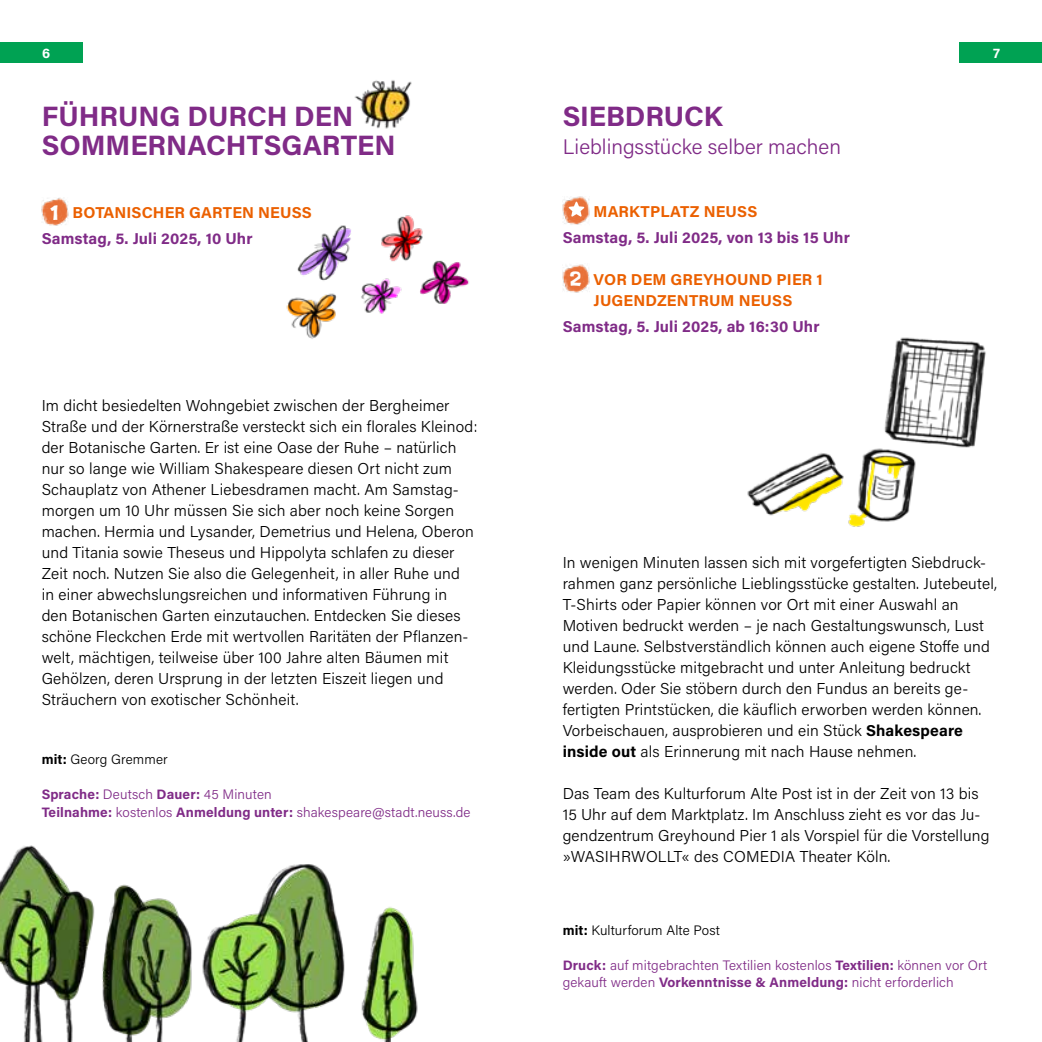
<style>
.page{position:relative;width:1042px;height:1042px;background:#fff}
.page>*{position:absolute;margin:0;border:0;box-sizing:border-box;transform-origin:0 0}
.t1{font:700 28px/29.8px "Acumin Pro";color:#802b87}
.t2{font:300 21px "Acumin Pro";color:#802b87}
.t3{font:300 15.75px/21px "Acumin Pro";letter-spacing:.01em;color:#000}
.t4{font:700 15.75px/25.9px "Acumin Pro";letter-spacing:.005em;color:#802b87}
.t5{font:700 15.75px/21px "Acumin Pro";letter-spacing:.01em;color:#eb6000;text-align:center}
.t6{font:700 14px "Acumin Pro";color:#fff}
.t7{font:300 13.65px/17.5px "Acumin Pro";letter-spacing:.01em;color:#802b87}
.t8{font:300 13.65px "Acumin Pro";letter-spacing:.01em;color:#000}
.s1{font-family:"Poster Cut Neue";font-weight:400;font-size:21px;color:#fff}
.s2{color:#eb6000}
.s3{font-weight:700}
</style>
<div class="page">
<div style="left:958px;top:42px;width:84px;height:21px;background:#00a253"></div>
<div style="left:0;top:42px;width:82px;height:21px;background:#00a253"></div>
<img style="left:747px;top:337px;width:239px;height:190px">
<img style="left:42px;top:197px;width:26px;height:29px">
<img style="left:563px;top:196px;width:26px;height:29px">
<svg style="left:568px;top:202px;width:16px;height:15px"></svg>
<img style="left:563px;top:264px;width:26px;height:29px">
<img style="left:0;top:845px;width:418px;height:197px">
<img style="left:286px;top:215px;width:183px;height:124px">
<img style="left:354px;top:80px;width:58px;height:49px">
<p class="t6" style="left:42px;top:43px;width:10px">6</p>
<p class="t6" style="left:993px;top:43px;width:8px">7</p>
<h1 class="t1" style="left:42px;top:100px;width:355px">FÜHRUNG DURCH DEN<br>SOMMERNACHTSGARTEN</h1>
<p class="t4" style="left:42px;top:199px;width:272px;text-indent:8px"><span class="s1">1</span> <span class="s2">BOTANISCHER GARTEN NEUSS<br></span>Samstag, 5. Juli 2025, 10 Uhr</p>
<p class="t3" style="left:42px;top:394px;width:437px">Im dicht besiedelten Wohngebiet zwischen der Bergheimer Straße und der Körnerstraße versteckt sich ein florales Kleinod: der Botanische Garten. Er ist eine Oase der Ruhe – natürlich nur so lange wie William Shakespeare diesen Ort nicht zum Schauplatz von Athener Liebesdramen macht. Am Samstag&shy;morgen um 10 Uhr müssen Sie sich aber noch keine Sorgen machen. Hermia und Lysander, Demetrius und Helena, Oberon und Titania sowie Theseus und Hippolyta schlafen zu dieser Zeit noch. Nutzen Sie also die Gelegenheit, in aller Ruhe und<br>in einer abwechslungsreichen und informativen Führung in<br>den Botanischen Garten einzutauchen. Entdecken Sie dieses schöne Fleckchen Erde mit wertvollen Raritäten der Pflanzen&shy;welt, mächtigen, teilweise über 100 Jahre alten Bäumen mit Gehölzen, deren Ursprung in der letzten Eiszeit liegen und Sträuchern von exotischer Schönheit.</p>
<p class="t8" style="left:42px;top:750px;width:128px"><span class="s3">mit:</span> Georg Gremmer</p>
<p class="t7" style="left:42px;top:785px;width:430px"><span class="s3">Sprache:</span> Deutsch <span class="s3">Dauer:</span> 45 Minuten<br><span class="s3">Teilnahme:</span> kostenlos <span class="s3">Anmeldung unter:</span> shakespeare@stadt.neuss.de</p>
<h1 class="t1" style="left:563px;top:100px;width:162px">SIEBDRUCK</h1>
<h2 class="t2" style="left:563px;top:132px;width:280px">Lieblingsstücke selber machen</h2>
<p class="t5" style="left:593px;top:200px;width:165px">MARKTPLATZ NEUSS</p>
<p class="t4" style="left:563px;top:223px;width:289px">Samstag, 5. Juli 2025, von 13 bis 15 Uhr</p>
<p class="t5" style="left:569px;top:268px;width:255px"><span class="s1">2</span> VOR DEM GREYHOUND PIER 1<br>JUGENDZENTRUM NEUSS</p>
<p class="t4" style="left:563px;top:312px;width:258px">Samstag, 5. Juli 2025, ab 16:30 Uhr</p>
<p class="t3" style="left:563px;top:552px;width:436px">In wenigen Minuten lassen sich mit vorgefertigten Siebdruck&shy;rahmen ganz persönliche Lieblingsstücke gestalten. Jutebeutel, T-Shirts oder Papier können vor Ort mit einer Auswahl an Motiven bedruckt werden – je nach Gestaltungswunsch, Lust und Laune. Selbstverständlich können auch eigene Stoffe und Kleidungsstücke mitgebracht und unter Anleitung bedruckt werden. Oder Sie stöbern durch den Fundus an bereits ge&shy;fertigten Printstücken, die käuflich erworben werden können.<br>Vorbeischauen, ausprobieren und ein Stück <span class="s3">Shakespeare inside out</span> als Erinnerung mit nach Hause nehmen.</p>
<p class="t3" style="left:563px;top:782px;width:428px">Das Team des Kulturforum Alte Post ist in der Zeit von 13 bis 15 Uhr auf dem Marktplatz. Im Anschluss zieht es vor das Ju&shy;gendzentrum Greyhound Pier 1 als Vorspiel für die Vorstellung »WASIHRWOLLT« des COMEDIA Theater Köln.</p>
<p class="t8" style="left:563px;top:920px;width:159px"><span class="s3">mit:</span> Kulturforum Alte Post</p>
<p class="t7" style="left:563px;top:956px;width:426px"><span class="s3">Druck:</span> auf mitgebrachten Textilien kostenlos <span class="s3">Textilien:</span> können vor Ort gekauft werden <span class="s3">Vorkenntnisse &amp; Anmeldung:</span> nicht erforderlich</p>
</div>
